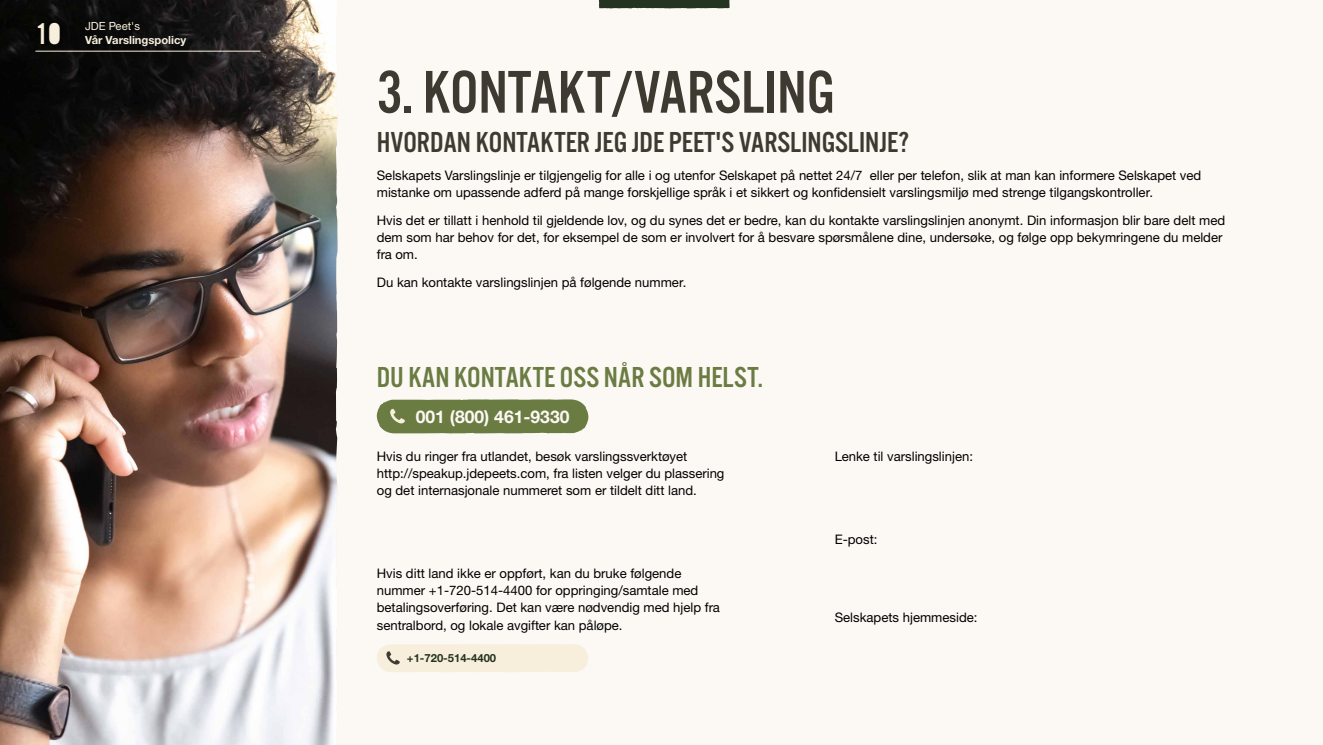
<style>
.page{position:relative;width:1323px;height:745px;background:#fff}
.page>*{position:absolute;margin:0;border:0;box-sizing:border-box;transform-origin:0 0}
.t1{font:62.5px "Alternate Gothic Pro No 3";color:#3f3a31}
.t2{font:31.25px "Alt Got Pro No 3 Alt";color:#f7eedc}
.t3{font:30px "Alternate Gothic Pro No 3";color:#3f3a31}
.t4{font:30px "Alternate Gothic Pro No 3";color:#6b7c43}
.t5{font:700 17.5px "Helvetica Neue LTW1 G";color:#fcf9f4}
.t6{font:13.12px/17.1px "Helvetica Neue LTW1 G";color:#000}
.t7{font:700 11.25px "Helvetica Neue LTW1 G";color:#f7eedc}
.t8{font:700 11.25px "Helvetica Neue LTW1 G";color:#243421}
.t9{font:11.25px "Helvetica Neue LTW1 G";color:#f7eedc}
</style>
<div class="page">
<div style="left:0;top:0;width:1323px;height:744px;background:#fcf9f4"></div>
<img style="left:0;top:0;width:338px;height:744px">
<svg style="left:377px;top:399px;width:211px;height:34px;background:#73834d"></svg>
<div style="left:377px;top:644px;width:211px;height:28px;background:#f7eedc"></div>
<hr style="left:35px;top:51px;width:225px;height:1px;background:#f7eedc">
<svg style="left:599px;top:0;width:131px;height:8px"></svg>
<h2 class="t2" style="left:35px;top:17px;width:27px">10</h2>
<p class="t9" style="left:85px;top:19px;width:56px">JDE Peet's</p>
<p class="t7" style="left:85px;top:33px;width:103px">Vår Varslingspolicy</p>
<h1 class="t1" style="left:377px;top:60px;width:459px">3. KONTAKT/VARSLING</h1>
<h3 class="t3" style="left:377px;top:127px;width:534px">HVORDAN KONTAKTER JEG JDE PEET'S VARSLINGSLINJE?</h3>
<p class="t6" style="left:377px;top:166px;width:826px">Selskapets Varslingslinje er tilgjengelig for alle i og utenfor Selskapet på nettet 24/7 eller per telefon, slik at man kan informere Selskapet ved mistanke om upassende adferd på mange forskjellige språk i et sikkert og konfidensielt varslingsmiljø med strenge tilgangskontroller.</p>
<p class="t6" style="left:377px;top:211px;width:850px">Hvis det er tillatt i henhold til gjeldende lov, og du synes det er bedre, kan du kontakte varslingslinjen anonymt. Din informasjon blir bare delt med dem som har behov for det, for eksempel de som er involvert for å besvare spørsmålene dine, undersøke, og følge opp bekymringene du melder fra om.</p>
<p class="t6" style="left:377px;top:273px;width:311px">Du kan kontakte varslingslinjen på følgende nummer.</p>
<h3 class="t4" style="left:377px;top:362px;width:388px">DU KAN KONTAKTE OSS NÅR SOM HELST.</h3>
<h3 class="t5" style="left:416px;top:405px;width:155px">001 (800) 461-9330</h3>
<p class="t6" style="left:377px;top:447px;width:349px">Hvis du ringer fra utlandet, besøk varslingssverktøyet http://speakup.jdepeets.com, fra listen velger du plassering og det internasjonale nummeret som er tildelt ditt land.</p>
<p class="t6" style="left:377px;top:564px;width:344px">Hvis ditt land ikke er oppført, kan du bruke følgende nummer +1-720-514-4400 for oppringing/samtale med betalingsoverføring. Det kan være nødvendig med hjelp fra sentralbord, og lokale avgifter kan påløpe.</p>
<p class="t8" style="left:407px;top:650px;width:91px">+1-720-514-4400</p>
<p class="t6" style="left:835px;top:447px;width:140px">Lenke til varslingslinjen:</p>
<p class="t6" style="left:835px;top:530px;width:44px">E-post:</p>
<p class="t6" style="left:835px;top:608px;width:144px">Selskapets hjemmeside:</p>
</div>
